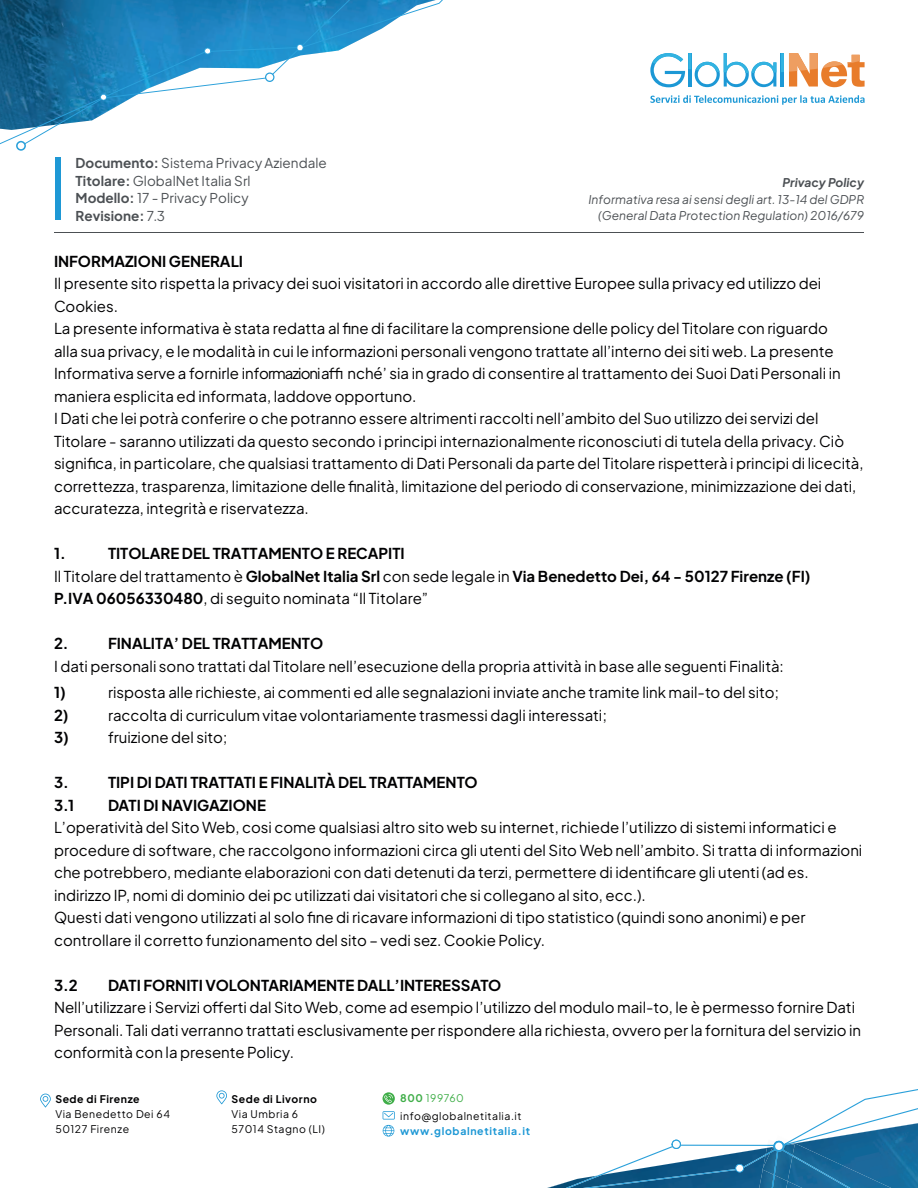
<style>
.page{position:relative;width:918px;height:1188px;background:#fff}
.page>*{position:absolute;margin:0;border:0;box-sizing:border-box;transform-origin:0 0}
.t1{font:15px/22.5px "Plus Jakarta Sans";color:#000002}
.t2{font:700 15px/22.5px "Plus Jakarta Sans";color:#000002}
.t3{font:13.5px/18px "Plus Jakarta Sans";color:#4c5054}
.t4{font:italic 12px/16.5px "Plus Jakarta Sans";color:#4c5054;text-align:right}
.t5{font:italic 700 12px "Plus Jakarta Sans";color:#4c5054}
.t6{font:10.5px/15px "Plus Jakarta Sans";letter-spacing:.05em;color:#000002}
.t7{font:700 10.5px "Plus Jakarta Sans";letter-spacing:.05em;color:#000002}
.t8{font:700 10.5px "Plus Jakarta Sans";letter-spacing:.065em;color:#1e98d5}
.t9{font:10.5px "Plus Jakarta Sans";letter-spacing:.05em;color:#40ae49}
.s1{font-weight:700}
.s2{font-style:inherit}
.s3{font-weight:400}
</style>
<div class="page">
<svg style="left:547px;top:1089px;width:371px;height:99px"></svg>
<svg style="left:0;top:0;width:19px;height:145px;background:#29688c"></svg>
<svg style="left:19px;top:0;width:424px;height:144px"></svg>
<svg style="left:100px;top:94px;width:7px;height:6px"></svg>
<svg style="left:296px;top:44px;width:8px;height:7px"></svg>
<svg style="left:204px;top:48px;width:7px;height:7px"></svg>
<svg style="left:265px;top:72px;width:10px;height:10px"></svg>
<svg style="left:16px;top:141px;width:10px;height:10px"></svg>
<hr style="left:54px;top:232px;width:810px;height:1px;background:#4c5054">
<div style="left:55px;top:158px;width:6px;height:62px;background:#1e98d5"></div>
<svg style="left:650px;top:53px;width:215px;height:34px"></svg>
<svg style="left:650px;top:95px;width:215px;height:10px"></svg>
<svg style="left:40px;top:1094px;width:11px;height:14px"></svg>
<svg style="left:216px;top:1090px;width:11px;height:14px"></svg>
<svg style="left:382px;top:1092px;width:13px;height:45px"></svg>
<img style="left:759px;top:1147px;width:4px;height:41px">
<svg style="left:763px;top:1140px;width:155px;height:48px;background:#1f6f9f"></svg>
<svg style="left:735px;top:1164px;width:9px;height:9px"></svg>
<svg style="left:672px;top:1140px;width:9px;height:9px"></svg>
<p class="t3" style="left:76px;top:152px;width:253px"><span class="s1">Documento:</span> Sistema Privacy Aziendale<br><span class="s1">Titolare:</span> <span class="s2">GlobalNet Italia Srl<br></span><span class="s1">Modello:</span> 17 - Privacy Policy<br><span class="s1">Revisione:</span> 7.3</p>
<p class="t5" style="left:783px;top:172px;width:83px">Privacy Policy</p>
<p class="t4" style="left:589px;top:190px;width:277px">Informativa resa ai sensi degli art. 13-14 del GDPR (General Data Protection Regulation) 2016/679</p>
<p class="t2" style="left:54px;top:248px;width:190px">INFORMAZIONI GENERALI</p>
<p class="t1" style="left:54px;top:271px;width:811px">Il presente sito rispetta la privacy dei suoi visitatori in accordo alle direttive Europee sulla privacy ed utilizzo dei Cookies.<br>La presente informativa è stata redatta al fine di facilitare la comprensione delle policy del Titolare con riguardo<br>alla sua privacy, e le modalità in cui le informazioni personali vengono trattate all’interno dei siti web. La presente Informativa serve a fornirle inf<span class="s2">ormazioni affi</span> nché’ sia in grado di consentire al trattamento dei Suoi Dati Personali in maniera esplicita ed informata, laddove opportuno.<br>I Dati che lei potrà conferire o che potranno essere altrimenti raccolti nell’ambito del Suo utilizzo dei servizi del Titolare - saranno utilizzati da questo secondo i principi internazionalmente riconosciuti di tutela della privacy. Ciò significa, in particolare, che qualsiasi trattamento di Dati Personali da parte del Titolare rispetterà i principi di licecità, correttezza, trasparenza, limitazione delle finalità, limitazione del periodo di conservazione, minimizzazione dei dati, accuratezza, integrità e riservatezza.</p>
<p class="t2" style="left:54px;top:540px;width:13px">1.</p>
<p class="t2" style="left:54px;top:540px;width:758px;text-indent:54px">TITOLARE DEL TRATTAMENTO E RECAPITI<br><span class="s3">Il Titolare del trattamento è</span> <span class="s2">GlobalNet Italia Srl</span> <span class="s3">con sede legale in</span> Via Benedetto Dei, 64 - 50127 Firenze (FI)<br>P.IVA 06056330480<span class="s3">, di seguito nominata “Il Titolare”</span></p>
<p class="t2" style="left:54px;top:630px;width:16px">2.</p>
<p class="t2" style="left:108px;top:630px;width:217px">FINALITA’ DEL TRATTAMENTO</p>
<p class="t1" style="left:54px;top:653px;width:731px">I dati personali sono trattati dal Titolare nell’esecuzione della propria attività in base alle seguenti Finalità:</p>
<p class="t2" style="left:54px;top:679px;width:13px">1)</p>
<p class="t1" style="left:108px;top:680px;width:673px">risposta alle richieste, ai commenti ed alle segnalazioni inviate anche tramite link mail-to del sito;</p>
<p class="t2" style="left:54px;top:702px;width:16px">2)</p>
<p class="t1" style="left:108px;top:702px;width:500px">raccolta di curriculum vitae volontariamente trasmessi dagli interessati;</p>
<p class="t2" style="left:54px;top:724px;width:16px">3)</p>
<p class="t1" style="left:108px;top:725px;width:121px">fruizione del sito;</p>
<p class="t2" style="left:54px;top:769px;width:16px">3.</p>
<p class="t2" style="left:108px;top:769px;width:371px">TIPI DI DATI TRATTATI E FINALITÀ DEL TRATTAMENTO</p>
<p class="t2" style="left:54px;top:792px;width:22px">3.1</p>
<p class="t2" style="left:108px;top:792px;width:159px">DATI DI NAVIGAZIONE</p>
<p class="t1" style="left:54px;top:815px;width:810px">L’operatività del Sito Web, cosi come qualsiasi altro sito web su internet, richiede l’utilizzo di sistemi informatici e procedure di software, che raccolgono informazioni circa gli utenti del Sito Web nell’ambito. Si tratta di informazioni che potrebbero, mediante elaborazioni con dati detenuti da terzi, permettere di identificare gli utenti (ad es. indirizzo IP, nomi di dominio dei pc utilizzati dai visitatori che si collegano al sito, ecc.).<br>Questi dati vengono utilizzati al solo fine di ricavare informazioni di tipo statistico (quindi sono anonimi) e per controllare il corretto funzionamento del sito – vedi sez. Cookie Policy.</p>
<p class="t2" style="left:54px;top:972px;width:25px">3.2</p>
<p class="t1" style="left:54px;top:972px;width:809px;text-indent:54px"><span class="s1">DATI FORNITI VOLONTARIAMENTE DALL’INTERESSATO<br></span>Nell’utilizzare i Servizi o<span class="s2">ff</span>erti dal Sito Web, come ad esempio l’utilizzo del modulo mail-to, le è permesso fornire Dati Personali. Tali dati verranno trattati esclusivamente per rispondere alla richiesta, ovvero per la fornitura del servizio in conformità con la presente Policy.</p>
<p class="t7" style="left:55px;top:1090px;width:86px">Sede di Firenze</p>
<p class="t6" style="left:55px;top:1106px;width:116px">Via Benedetto Dei 64<br>50127 Firenze</p>
<p class="t9" style="left:400px;top:1090px;width:65px"><span class="s1">800</span> 199760</p>
<p class="t7" style="left:232px;top:1090px;width:87px">Sede di Livorno</p>
<p class="t6" style="left:232px;top:1106px;width:95px">Via Umbria 6<br>57014 Stagno (LI)</p>
<p class="t6" style="left:400px;top:1107px;width:123px">info@globalnetitalia.it</p>
<p class="t8" style="left:400px;top:1121px;width:131px">www.globalnetitalia.it</p>
</div>
